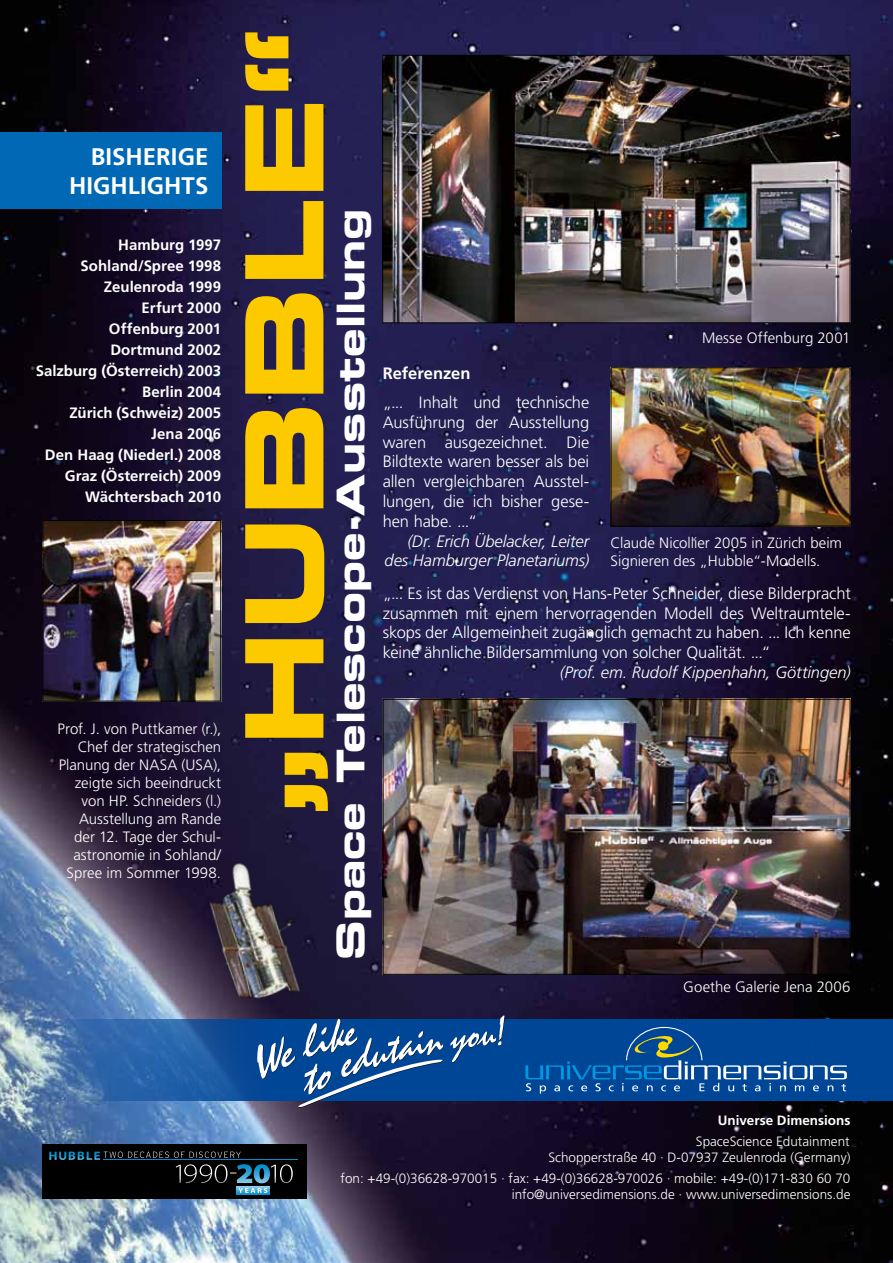
<style>
.page{position:relative;width:893px;height:1263px;background:#fff}
.page>*{position:absolute;margin:0;border:0;box-sizing:border-box;transform-origin:0 0}
.t1{font:108px "Eurostile LT Std Bold Ex 2";color:#fdca00}
.t2{font:38.25px "Eurostile LT Std Bold Ex 2";color:#fff}
.t3{font:700 24px/28.8px "Frutiger";color:#fff;text-align:right}
.t4{font:300 16.5px/19.8px "Frutiger";letter-spacing:-.005em;color:#fff;text-align:justify}
.t5{font:italic 300 16.5px/19.8px "Frutiger";letter-spacing:-.005em;color:#fff;text-align:right}
.t6{font:700 16.5px "Frutiger";color:#fff}
.t7{font:300 15px/18px "Frutiger";color:#fff;text-align:right}
.t8{font:700 15px/21px "Frutiger";color:#fff;text-align:right}
.t9{font:300 13.5px/16.2px "Frutiger";color:#fff;text-align:right}
.t10{font:700 13.5px "Frutiger";color:#fff}
</style>
<div class="page">
<img style="left:0;top:0;width:893px;height:1263px">
<img style="left:194px;top:843px;width:126px;height:174px">
<img style="left:45px;top:522px;width:174px;height:177px">
<div style="left:43px;top:520px;width:178px;height:181px;border:1px solid #000"></div>
<img style="left:385px;top:701px;width:463px;height:272px">
<div style="left:383px;top:699px;width:467px;height:276px;border:1px solid #000"></div>
<img style="left:384px;top:57px;width:464px;height:264px">
<div style="left:382px;top:55px;width:468px;height:268px;border:1px solid #000"></div>
<img style="left:613px;top:369px;width:235px;height:155px">
<div style="left:611px;top:367px;width:239px;height:159px;border:1px solid #000"></div>
<div style="left:43px;top:1144px;width:264px;height:55px;background:#000"></div>
<hr style="left:104px;top:1159px;width:194px;height:1px;background:#008eca">
<div style="left:237px;top:1186px;width:32px;height:9px;background:#1296ce"></div>
<svg style="left:49px;top:1151px;width:244px;height:42px"></svg>
<div style="left:0;top:132px;width:221px;height:76px;background:#0068b5"></div>
<img style="left:0;top:1020px;width:893px;height:80px">
<svg style="left:257px;top:1015px;width:248px;height:92px;background:#275997"></svg>
<svg style="left:525px;top:1027px;width:322px;height:66px;background:#14579e"></svg>
<h3 class="t3" style="left:69px;top:142px;width:141px">BISHERIGE<br>HIGHLIGHTS</h3>
<p class="t8" style="left:36px;top:234px;width:187px">Hamburg 1997<br>Sohland/Spree 1998<br>Zeulenroda 1999<br>Erfurt 2000<br>Offenburg 2001<br>Dortmund 2002<br>Salzburg (Österreich) 2003<br>Berlin 2004<br>Zürich (Schweiz) 2005<br>Jena 2006<br>Den Haag (Niederl.) 2008<br>Graz (Österreich) 2009<br>Wächtersbach 2010</p>
<p class="t7" style="left:58px;top:720px;width:165px">Prof. J. von Puttkamer (r.),<br>Chef der strategischen<br>Planung der NASA (USA), zeigte sich beeindruckt von HP. Schneiders (l.)<br>Ausstellung am Rande der 12. Tage der Schul&shy;astronomie in Sohland/<br>Spree im Sommer 1998.</p>
<h1 class="t1" style="left:208px;top:818px;width:794px;rotate:-90deg">„HUBBLE“</h1>
<h2 class="t2" style="left:324px;top:960px;width:753px;rotate:-90deg">Space Telescope-Ausstellung</h2>
<p class="t6" style="left:383px;top:364px;width:89px">Referenzen</p>
<p class="t4" style="left:383px;top:392px;width:208px">„... Inhalt und technische Ausführung der Ausstellung waren ausgezeichnet. Die Bildtexte waren besser als bei allen vergleichbaren Ausstel&shy;lungen, die ich bisher gese&shy;hen habe. ...“</p>
<p class="t5" style="left:385px;top:531px;width:206px">(Dr. Erich Übelacker, Leiter des Hamburger Planetariums)</p>
<p class="t7" style="left:702px;top:329px;width:150px">Messe Offenburg 2001</p>
<p class="t7" style="left:611px;top:534px;width:233px;text-align:left">Claude Nicollier 2005 in Zürich beim<br>Signieren des „Hubble“-Modells.</p>
<p class="t4" style="left:383px;top:583px;width:470px">„... Es ist das Verdienst von Hans-Peter Schneider, diese Bilderpracht zusammen mit einem hervorragenden Modell des Weltraumtele&shy;skops der Allgemeinheit zugänglich gemacht zu haben. ... Ich kenne keine ähnliche Bildersammlung von solcher Qualität. ...“</p>
<p class="t5" style="left:560px;top:662px;width:292px">(Prof. em. Rudolf Kippenhahn, Göttingen)</p>
<p class="t7" style="left:683px;top:978px;width:169px">Goethe Galerie Jena 2006</p>
<p class="t10" style="left:718px;top:1113px;width:134px">Universe Dimensions</p>
<p class="t9" style="left:548px;top:1133px;width:304px">SpaceScience Edutainment<br>Schopperstraße 40 · D-07937 Zeulenroda (Germany)</p>
<p class="t9" style="left:341px;top:1170px;width:511px">fon: +49-(0)36628-970015 · fax: +49-(0)36628-970026 · mobile: +49-(0)171-830 60 70 info@universedimensions.de · www.universedimensions.de</p>
</div>
